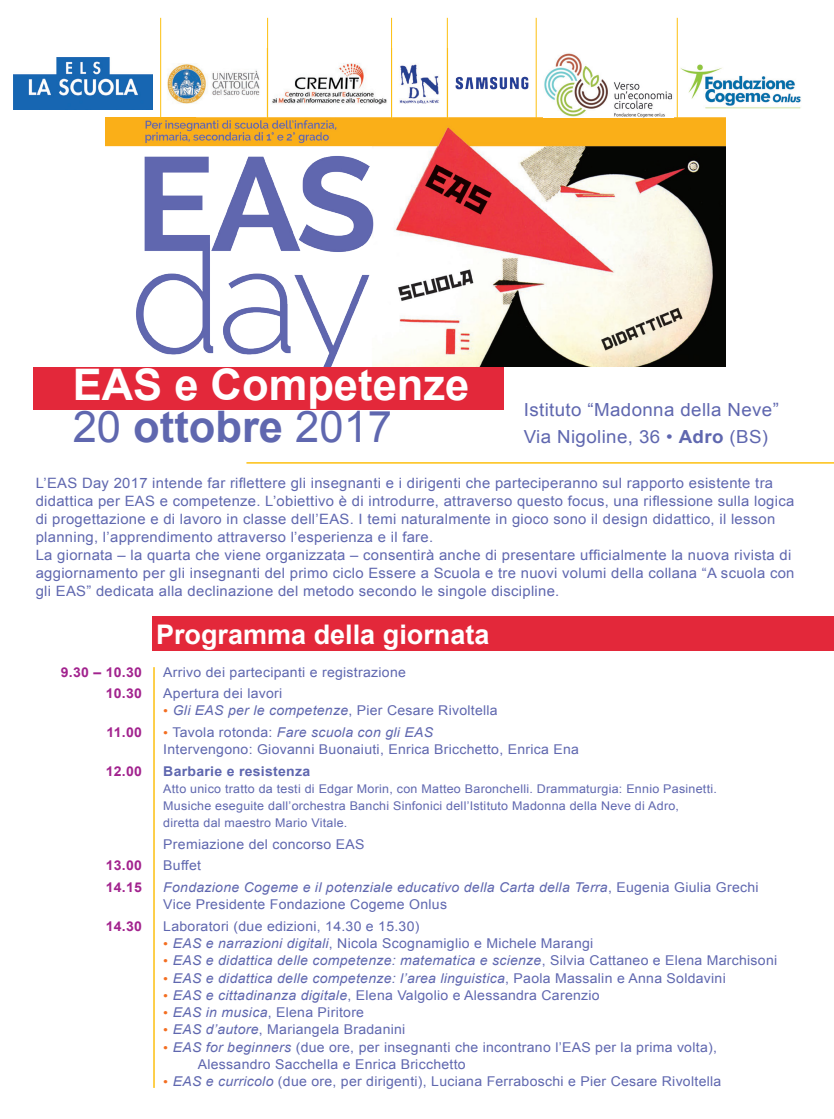
<style>
.page{position:relative;width:834px;height:1119px;background:#fff}
.page>*{position:absolute;margin:0;border:0;box-sizing:border-box;transform-origin:0 0}
.t1{font:700 43.5px "Arial";color:#fff}
.t2{font:700 43.5px "Arial";color:#5f67af}
.t3{font:700 27px "Arial";color:#fff}
.t4{font:18px "Arial";letter-spacing:.02em;color:#5f67af;scale:1.04 1}
.t5{font:14.25px/18px "Arial";letter-spacing:.02em;color:#5f67af;scale:1.04 1}
.t6{font:13.5px/17.2px "Arial";letter-spacing:.02em;color:#5f67af;scale:1.04 1}
.t7{font:italic 13.5px/17.2px "Arial";letter-spacing:.02em;color:#5f67af;scale:1.04 1}
.t8{font:700 13.5px "Arial";letter-spacing:.02em;color:#a2238e;scale:1.04 1}
.t9{font:700 13.5px "Arial";letter-spacing:.02em;color:#5f67af;scale:1.04 1}
.t10{font:12px/17.2px "Arial";letter-spacing:.02em;color:#5f67af;scale:1.04 1}
.s1{font-weight:400}
.s2{font-weight:700}
.s3{font-family:"Baskerville";font-style:normal;color:#f36e21}
.s4{font-style:normal}
.s5{font-family:"Baskerville";color:#f36e21}
.s6{font-style:italic}
</style>
<div class="page">
<img style="left:105px;top:117px;width:620px;height:249px">
<div style="left:34px;top:367px;width:470px;height:42px;background:#e3283a"></div>
<hr style="left:153px;top:667px;width:2px;height:420px;background:#fdc011">
<hr style="left:246px;top:462px;width:587px;height:1px;background:#fdc011">
<div style="left:153px;top:616px;width:680px;height:34px;background:#e3283a"></div>
<img style="left:164px;top:49px;width:371px;height:69px">
<img style="left:13px;top:57px;width:140px;height:53px">
<hr style="left:160px;top:18px;width:1px;height:100px;background:#fdc011">
<hr style="left:267px;top:18px;width:1px;height:100px;background:#fdc011">
<hr style="left:391px;top:18px;width:1px;height:100px;background:#fdc011">
<hr style="left:447px;top:18px;width:1px;height:100px;background:#fdc011">
<img style="left:677px;top:57px;width:124px;height:57px">
<img style="left:544px;top:53px;width:128px;height:64px">
<hr style="left:535px;top:18px;width:1px;height:100px;background:#fdc011">
<hr style="left:676px;top:18px;width:1px;height:100px;background:#fdc011">
<p class="t1" style="left:73px;top:356px;width:398px">EAS e Competenze</p>
<p class="t2" style="left:73px;top:398px;width:321px"><span class="s1">20</span> ottobre <span class="s1">2017</span></p>
<p class="t4" style="left:523px;top:398px;width:247px">Istituto “Madonna della Neve”</p>
<p class="t4" style="left:523px;top:425px;width:236px">Via Nigoline, 36 • <span class="s2">Adro</span> (BS)</p>
<p class="t5" style="left:36px;top:473px;width:730px">L’EAS Day 2017 intende far riflettere gli insegnanti e i dirigenti che parteciperanno sul rapporto esistente tra didattica per EAS e competenze. L’obiettivo è di introdurre, attraverso questo focus, una riflessione sulla logica di progettazione e di lavoro in classe dell’EAS. I temi naturalmente in gioco sono il design didattico, il lesson planning, l’apprendimento attraverso l’esperienza e il fare.</p>
<p class="t5" style="left:36px;top:545px;width:731px">La giornata – la quarta che viene organizzata – consentirà anche di presentare ufficialmente la nuova rivista di aggiornamento per gli insegnanti del primo ciclo Essere a Scuola e tre nuovi volumi della collana “A scuola con gli EAS” dedicata alla declinazione del metodo secondo le singole discipline.</p>
<p class="t3" style="left:156px;top:616px;width:335px">Programma della giornata</p>
<p class="t8" style="left:61px;top:662px;width:80px">9.30 – 10.30</p>
<p class="t6" style="left:163px;top:663px;width:235px">Arrivo dei partecipanti e registrazione</p>
<p class="t8" style="left:106px;top:684px;width:36px">10.30</p>
<p class="t6" style="left:163px;top:684px;width:116px">Apertura dei lavori</p>
<p class="t7" style="left:163px;top:702px;width:323px"><span class="s3">•</span> Gli EAS per le competenze<span class="s4">, Pier Cesare Rivoltella</span></p>
<p class="t8" style="left:106px;top:723px;width:36px">11.00</p>
<p class="t7" style="left:163px;top:723px;width:261px"><span class="s3">•</span> <span class="s4">Tavola rotonda:</span> Fare scuola con gli EAS</p>
<p class="t6" style="left:163px;top:740px;width:401px">Intervengono: Giovanni Buonaiuti, Enrica Bricchetto, Enrica Ena</p>
<p class="t8" style="left:106px;top:762px;width:36px">12.00</p>
<p class="t9" style="left:163px;top:762px;width:143px">Barbarie e resistenza</p>
<p class="t10" style="left:163px;top:780px;width:533px">Atto unico tratto da testi di Edgar Morin, con Matteo Baronchelli. Drammaturgia: Ennio Pasinetti.</p>
<p class="t10" style="left:163px;top:797px;width:497px">Musiche eseguite dall’orchestra Banchi Sinfonici dell’Istituto Madonna della Neve di Adro, diretta dal maestro Mario Vitale.</p>
<p class="t6" style="left:163px;top:835px;width:195px">Premiazione del concorso EAS</p>
<p class="t8" style="left:106px;top:856px;width:36px">13.00</p>
<p class="t6" style="left:163px;top:857px;width:38px">Buffet</p>
<p class="t8" style="left:106px;top:878px;width:36px">14.15</p>
<p class="t7" style="left:163px;top:878px;width:574px">Fondazione Cogeme e il potenziale educativo della Carta della Terra<span class="s4">, Eugenia Giulia Grechi<br>Vice Presidente Fondazione Cogeme Onlus</span></p>
<p class="t8" style="left:106px;top:917px;width:36px">14.30</p>
<p class="t6" style="left:163px;top:917px;width:248px">Laboratori (due edizioni, 14.30 e 15.30)</p>
<p class="t6" style="left:163px;top:934px;width:415px"><span class="s5">•</span> <span class="s6">EAS e narrazioni digitali</span>, Nicola Scognamiglio e Michele Marangi</p>
<p class="t7" style="left:163px;top:951px;width:591px"><span class="s3">•</span> EAS e didattica delle competenze: matematica e scienze<span class="s4">, Silvia Cattaneo e Elena Marchisoni</span></p>
<p class="t7" style="left:163px;top:969px;width:542px"><span class="s3">•</span> EAS e didattica delle competenze: l’area linguistica<span class="s4">, Paola Massalin e Anna Soldavini</span></p>
<p class="t6" style="left:163px;top:986px;width:421px"><span class="s5">•</span> <span class="s6">EAS e cittadinanza digitale</span>, Elena Valgolio e Alessandra Carenzio</p>
<p class="t6" style="left:163px;top:1003px;width:194px"><span class="s5">•</span> <span class="s6">EAS in musica</span>, Elena Piritore</p>
<p class="t6" style="left:163px;top:1020px;width:234px"><span class="s5">•</span> <span class="s6">EAS d’autore</span>, Mariangela Bradanini</p>
<p class="t6" style="left:198px;top:1038px;width:500px;text-indent:-34px"><span class="s5">•</span> <span class="s6">EAS for beginners</span> (due ore, per insegnanti che incontrano l’EAS per la prima volta),<br>Alessandro Sacchella e Enrica Bricchetto</p>
<p class="t6" style="left:163px;top:1072px;width:538px"><span class="s5">•</span> <span class="s6">EAS e curricolo</span> (due ore, per dirigenti), Luciana Ferraboschi e Pier Cesare Rivoltella</p>
</div>
